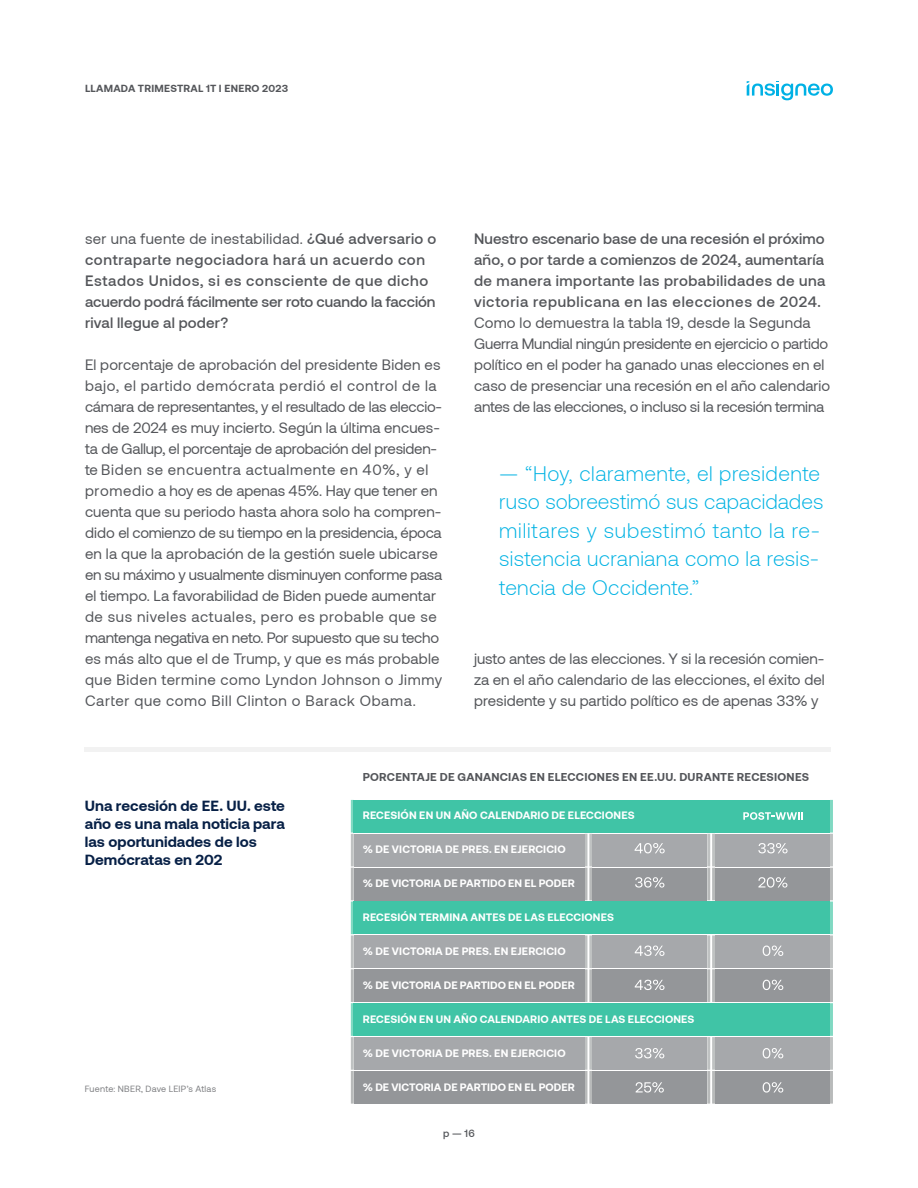
<style>
.page{position:relative;width:918px;height:1188px;background:#fff}
.page>*{position:absolute;margin:0;border:0;box-sizing:border-box;transform-origin:0 0}
.t1{font:300 21px/28.5px "Aeonik";letter-spacing:.015em;color:#00b2e3}
.t2{font:15px/21px "Aeonik";letter-spacing:.005em;color:#54565a}
.t3{font:500 15px/21px "Aeonik";letter-spacing:.035em;color:#54565a}
.t4{font:700 15px/18px "Aeonik";letter-spacing:.005em;color:#072046}
.t5{font:700 11.7px "Aeonik";letter-spacing:.02em;color:#54565a}
.t6{font:700 10.95px "Aeonik";letter-spacing:.01em;color:#fff}
.t7{font:700 10.5px "Aeonik";letter-spacing:.02em;color:#54565a}
.t8{font:500 10.5px "Aeonik";color:#54565a}
.t9{font:9px "Aeonik";letter-spacing:.025em;color:#7f8083}
.s1{font-weight:400}
</style>
<div class="page">
<svg style="left:747px;top:81px;width:86px;height:19px"></svg>
<div style="left:85px;top:747px;width:746px;height:5px;background:#f2f2f2"></div>
<svg style="left:351px;top:800px;width:482px;height:304px;background:#83afa7"></svg>
<p class="t7" style="left:85px;top:83px;width:205px">LLAMADA TRIMESTRAL 1T | ENERO 2023</p>
<p class="t3" style="left:85px;top:229px;width:353px"><span class="s1">ser una fuente de inestabilidad.</span> ¿Qué adversario o contraparte negociadora hará un acuerdo con Estados Unidos, si es consciente de que dicho acuerdo podrá fácilmente ser roto cuando la facción rival llegue al poder?</p>
<p class="t2" style="left:85px;top:355px;width:359px">El porcentaje de aprobación del presidente Biden es bajo, el partido demócrata perdió el control de la cámara de representantes, y el resultado de las eleccio&shy;nes de 2024 es muy incierto. Según la última encues&shy;ta de Gallup, el porcentaje de aprobación del presiden&shy;te Biden se encuentra actualmente en 40%, y el promedio a hoy es de apenas 45%. Hay que tener en cuenta que su periodo hasta ahora solo ha compren&shy;dido el comienzo de su tiempo en la presidencia, época en la que la aprobación de la gestión suele ubicarse en su máximo y usualmente disminuyen conforme pasa el tiempo. La favorabilidad de Biden puede aumentar de sus niveles actuales, pero es probable que se mantenga negativa en neto. Por supuesto que su techo es más alto que el de Trump, y que es más probable que Biden termine como Lyndon Johnson o Jimmy Carter que como Bill Clinton o Barack Obama.</p>
<p class="t3" style="left:474px;top:229px;width:353px;text-align:justify">Nuestro escenario base de una recesión el próximo año, o por tarde a comienzos de 2024, aumentaría de manera importante las probabilidades de una victoria republicana en las elecciones de 2024.</p>
<p class="t2" style="left:474px;top:313px;width:358px">Como lo demuestra la tabla 19, desde la Segunda Guerra Mundial ningún presidente en ejercicio o partido político en el poder ha ganado unas elecciones en el caso de presenciar una recesión en el año calendario antes de las elecciones, o incluso si la recesión termina</p>
<h1 class="t1" style="left:499px;top:459px;width:326px">— “Hoy, claramente, el presidente ruso sobreestimó sus capacidades militares y subestimó tanto la re&shy;sistencia ucraniana como la resis&shy;tencia de Occidente.”</h1>
<p class="t2" style="left:474px;top:649px;width:352px;text-align:justify">justo antes de las elecciones. Y si la recesión comien&shy;za en el año calendario de las elecciones, el éxito del presidente y su partido político es de apenas 33% y</p>
<p class="t4" style="left:85px;top:796px;width:202px">Una recesión de EE. UU. este año es una mala noticia para las oportunidades de los<br>Demócratas en 202</p>
<p class="t9" style="left:85px;top:1084px;width:133px">Fuente: NBER, Dave LEIP’s Atlas</p>
<p class="t5" style="left:363px;top:770px;width:448px">PORCENTAJE DE GANANCIAS EN ELECCIONES EN EE.UU. DURANTE RECESIONES</p>
<p class="t6" style="left:363px;top:809px;width:273px">RECESIÓN EN UN AÑO CALENDARIO DE ELECCIONES</p>
<p class="t6" style="left:363px;top:843px;width:204px">% DE VICTORIA DE PRES. EN EJERCICIO</p>
<p class="t6" style="left:363px;top:877px;width:214px">% DE VICTORIA DE PARTIDO EN EL PODER</p>
<p class="t6" style="left:363px;top:911px;width:253px">RECESIÓN TERMINA ANTES DE LAS ELECCIONES</p>
<p class="t6" style="left:363px;top:945px;width:204px">% DE VICTORIA DE PRES. EN EJERCICIO</p>
<p class="t6" style="left:363px;top:979px;width:214px">% DE VICTORIA DE PARTIDO EN EL PODER</p>
<p class="t6" style="left:363px;top:1013px;width:333px">RECESIÓN EN UN AÑO CALENDARIO ANTES DE LAS ELECCIONES</p>
<p class="t6" style="left:363px;top:1047px;width:204px">% DE VICTORIA DE PRES. EN EJERCICIO</p>
<p class="t6" style="left:363px;top:1081px;width:214px">% DE VICTORIA DE PARTIDO EN EL PODER</p>
<p class="t8" style="left:443px;top:1127px;width:33px">p — 16</p>
</div>
